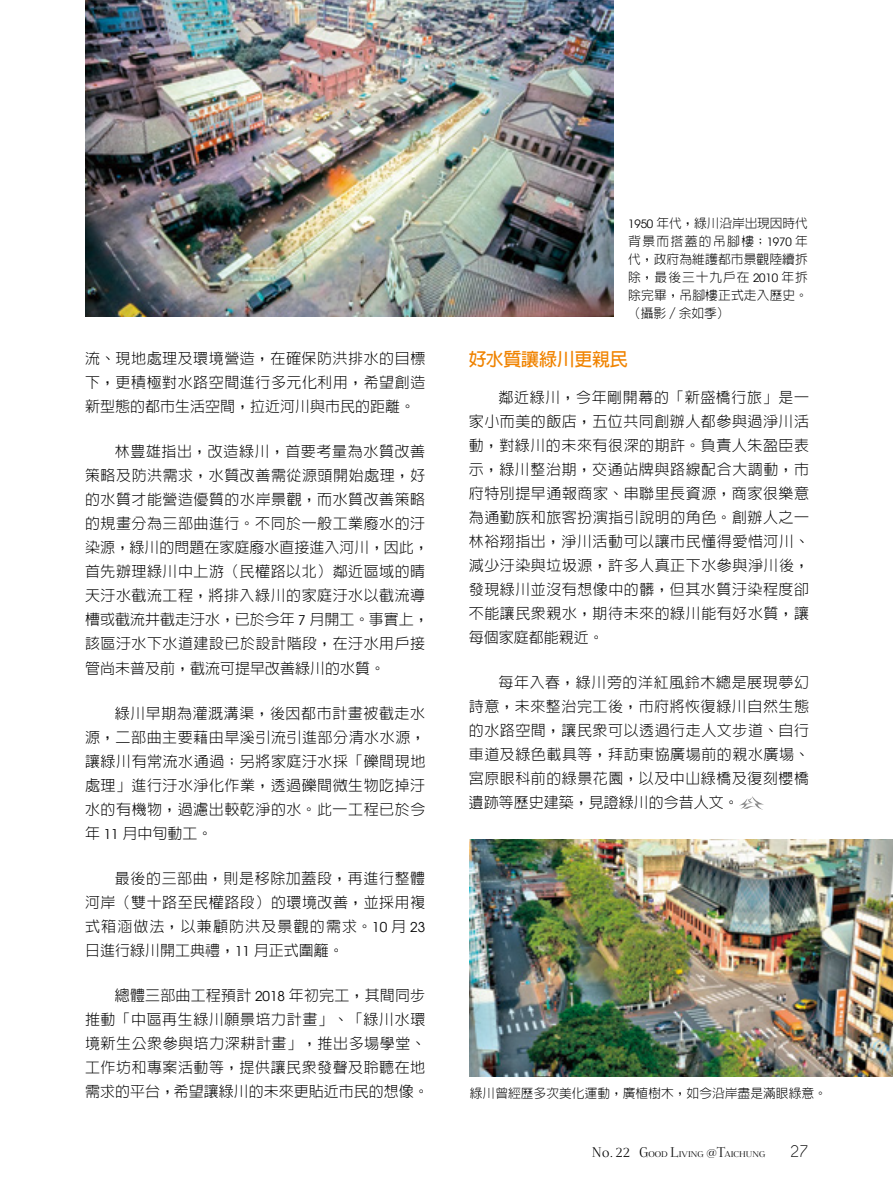
<style>
.page{position:relative;width:893px;height:1191px;background:#fff}
.page>*{position:absolute;margin:0;border:0;box-sizing:border-box;transform-origin:0 0}
.t1{font:700 18px "AR Hei B5";letter-spacing:-.015em;color:#f08300}
.t2{font:300 15px/24px "AR Hei B5";letter-spacing:.035em;color:#000;text-align:justify}
.t3{font:15px "Caviar Dreams";color:#000}
.t4{font:300 12.75px/18px "AR Hei B5";letter-spacing:.01em;color:#000;text-align:justify}
.t5{font:7.95px "Foglihten PCS Petitecaps";color:#000;scale:1.25 1}
.s1{font-family:"Avant Garde";font-weight:400;font-size:13.5px}
.s2{font-family:"Avant Garde";font-weight:400;font-size:11.4px}
.s3{font-size:13.5px}
.s4{font-family:"Foglihten";font-size:13.5px}
.s5{font-size:11.1px}
</style>
<div class="page">
<svg style="left:739px;top:796px;width:25px;height:13px"></svg>
<img style="left:470px;top:839px;width:423px;height:237px">
<img style="left:85px;top:0;width:528px;height:317px">
<p class="t2" style="left:85px;top:346px;width:342px">流、現地處理及環境營造，在確保防洪排水的目標下，更積極對水路空間進行多元化利用，希望創造新型態的都市生活空間，拉近河川與市民的距離。</p>
<p class="t2" style="left:85px;top:440px;width:345px;text-align:left;text-indent:30px">林豊雄指出，改造綠川，首要考量為水質改善策略及防洪需求，水質改善需從源頭開始處理，好的水質才能營造優質的水岸景觀，而水質改善策略的規畫分為三部曲進行。不同於一般工業廢水的汙染源，綠川的問題在家庭廢水直接進入河川，因此，首先辦理綠川中上游（民權路以北）鄰近區域的晴天汙水截流工程，將排入綠川的家庭汙水以截流導槽或截流井截走汙水，已於今年 <span class="s1">7</span> 月開工。事實上，該區汙水下水道建設已於設計階段，在汙水用戶接管尚未普及前，截流可提早改善綠川的水質。</p>
<p class="t2" style="left:85px;top:701px;width:342px;text-indent:30px">綠川早期為灌溉溝渠，後因都市計畫被截走水源，二部曲主要藉由旱溪引流引進部分清水水源，讓綠川有常流水通過；另將家庭汙水採「礫間現地處理」進行汙水淨化作業，透過礫間微生物吃掉汙水的有機物，過濾出較乾淨的水。此一工程已於今年 <span class="s1">11</span> 月中旬動工。</p>
<p class="t2" style="left:85px;top:866px;width:342px;text-indent:30px">最後的三部曲，則是移除加蓋段，再進行整體河岸（雙十路至民權路段）的環境改善，並採用複式箱涵做法，以兼顧防洪及景觀的需求。<span class="s1">10</span> 月 <span class="s1">23</span>日進行綠川開工典禮，<span class="s1">11</span> 月正式圍籬。</p>
<p class="t2" style="left:85px;top:983px;width:345px;text-align:left;text-indent:30px">總體三部曲工程預計 <span class="s1">2018</span> 年初完工，其間同步推動「中區再生綠川願景培力計畫」、「綠川水環境新生公眾參與培力深耕計畫」，推出多場學堂、工作坊和專案活動等，提供讓民眾發聲及聆聽在地需求的平台，希望讓綠川的未來更貼近市民的想像。</p>
<p class="t4" style="left:628px;top:214px;width:181px"><span class="s2">1950</span> 年代，綠川沿岸出現因時代背景而搭蓋的吊腳樓；<span class="s2">1970</span> 年代，政府為維護都市景觀陸續拆除，最後三十九戶在 <span class="s2">2010</span> 年拆除完畢，吊腳樓正式走入歷史。（攝影／余如季）</p>
<p class="t1" style="left:469px;top:350px;width:161px">好水質讓綠川更親民</p>
<p class="t2" style="left:469px;top:385px;width:342px;text-indent:30px">鄰近綠川，今年剛開幕的「新盛橋行旅」是一家小而美的飯店，五位共同創辦人都參與過淨川活動，對綠川的未來有很深的期許。負責人朱盈臣表示，綠川整治期，交通站牌與路線配合大調動，市府特別提早通報商家、串聯里長資源，商家很樂意為通勤族和旅客扮演指引說明的角色。創辦人之一林裕翔指出，淨川活動可以讓市民懂得愛惜河川、減少汙染與垃圾源，許多人真正下水參與淨川後，發現綠川並沒有想像中的髒，但其水質汙染程度卻不能讓民眾親水，期待未來的綠川能有好水質，讓每個家庭都能親近。</p>
<p class="t2" style="left:469px;top:670px;width:342px;text-indent:30px">每年入春，綠川旁的洋紅風鈴木總是展現夢幻詩意，未來整治完工後，市府將恢復綠川自然生態的水路空間，讓民眾可以透過行走人文步道、自行車道及綠色載具等，拜訪東協廣場前的親水廣場、宮原眼科前的綠景花園，以及中山綠橋及復刻櫻橋遺跡等歷史建築，見證綠川的今昔人文。</p>
<p class="t4" style="left:470px;top:1084px;width:358px">綠川曾經歷多次美化運動，廣植樹木，如今沿岸盡是滿眼綠意。</p>
<p class="t5" style="left:592px;top:1150px;width:140px"><span class="s3">No.</span> <span class="s4">22</span> <span class="s3">G</span>OOD <span class="s3">L</span>IVING <span class="s5">@</span><span class="s3">T</span>AICHUNG</p>
<p class="t3" style="left:790px;top:1143px;width:20px">27</p>
</div>
